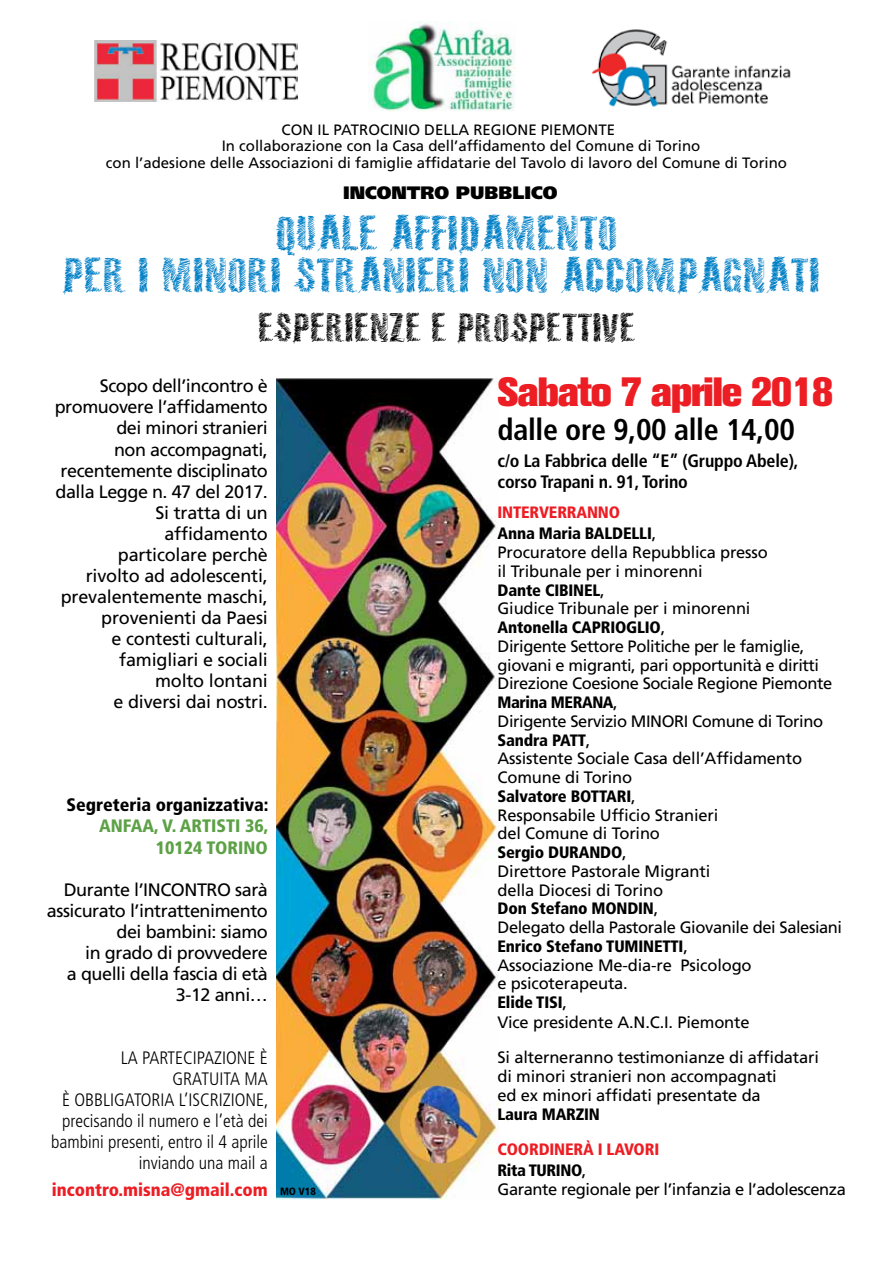
<style>
.page{position:relative;width:893px;height:1263px;background:#fff}
.page>*{position:absolute;margin:0;border:0;box-sizing:border-box;transform-origin:0 0}
.t1{font:43.5px/42px "VTKS36";color:#0080c6;text-align:center}
.t2{font:800 40.5px "Akzidenz Grotesk BE";letter-spacing:-.025em;color:#ed1d24}
.t3{font:36px "VTKS36";color:#000}
.t4{font:700 condensed 30px "Frutiger";letter-spacing:-.01em;color:#000}
.t5{font:18px/21px "Frutiger";letter-spacing:-.025em;color:#000;text-align:right}
.t6{font:300 condensed 18px/21px "Frutiger";color:#000;text-align:right}
.t7{font:700 condensed 18px/21px "Frutiger";letter-spacing:-.01em;color:#000}
.t8{font:900 condensed 18px/21.6px "Frutiger";color:#5da146;text-align:right}
.t9{font:900 condensed 18px "Frutiger";color:#ed1d24}
.t10{font:900 condensed 18px "Frutiger";color:#000}
.t11{font:900 18px "Frutiger";color:#000}
.t12{font:16.5px/18.8px "Frutiger";letter-spacing:-.01em;color:#000}
.t13{font:900 condensed 16.5px/21px "Frutiger";letter-spacing:-.01em;color:#000}
.t14{font:900 condensed 16.5px "Frutiger";letter-spacing:-.01em;color:#ed1d24}
.t15{font:15px "Frutiger";color:#000}
.s1{font-size:10.5px;color:#000}
.s2{color:#ed1d24}
.s3{font-weight:400;font-stretch:normal}
.s4{font-weight:900;font-stretch:condensed}
</style>
<div class="page">
<img style="left:276px;top:378px;width:223px;height:821px">
<img style="left:369px;top:22px;width:147px;height:89px">
<img style="left:400px;top:1085px;width:81px;height:78px">
<img style="left:592px;top:29px;width:199px;height:78px">
<img style="left:95px;top:40px;width:203px;height:62px">
<p class="t15" style="left:282px;top:121px;width:335px">Con il Patrocinio della Regione Piemonte</p>
<p class="t15" style="left:222px;top:137px;width:480px">I n collaborazione con la Casa dell’affidamento del Comune di Torino</p>
<p class="t15" style="left:106px;top:154px;width:683px">con l’adesione delle associazioni di famiglie affidatarie del Tavolo di lavoro del Comune di Torino</p>
<p class="t11" style="left:343px;top:182px;width:216px">INCONTRO PUBBLICO</p>
<h1 class="t1" style="left:62px;top:214px;width:759px">QUALE AFFIDAMENTO<br>PER I MINORI STRANIERI NON ACCOMPAGNATI</h1>
<h3 class="t3" style="left:258px;top:311px;width:379px">ESPERIENZE E PROSPETTIVE</h3>
<p class="t5" style="left:55px;top:376px;width:215px">Scopo dell’incontro è promuovere l’affidamento dei minori stranieri<br>non accompagnati, recentemente disciplinato dalla Legge n. 47 del 2017.<br>Si tratta di un affidamento<br>particolare perchè<br>rivolto ad adolescenti, prevalentemente maschi, provenienti da paesi<br>e contesti culturali, famigliari e sociali<br>molto lontani<br>e diversi dai nostri.</p>
<p class="t10" style="left:67px;top:794px;width:203px">Segreteria organizzativa:</p>
<p class="t8" style="left:99px;top:815px;width:171px">ANFAA, V. ARTISTI 36,<br>10124 TORINO</p>
<p class="t5" style="left:64px;top:879px;width:120px">Durante l’INCONTRO</p>
<p class="t5" style="left:47px;top:879px;width:222px">sarà<br>assicurato l’intrattenimento dei bambini: siamo<br>in grado di provvedere<br>a quelli della fascia di età<br>3-12 anni…</p>
<p class="t6" style="left:51px;top:1047px;width:219px">La partecipazione è gratuita ma<br>è obbligatoria l’iscrizione, precisando il numero e l’età dei bambini presenti, entro il 4 aprile inviando una mail a</p>
<p class="t9" style="left:52px;top:1179px;width:266px">incontro.misna@gmail.com <span class="s1">mo v18</span></p>
<h2 class="t2" style="left:497px;top:368px;width:337px">Sabato 7 aprile 2018</h2>
<h3 class="t4" style="left:497px;top:411px;width:299px">dalle ore 9,00 alle 14,00</h3>
<p class="t7" style="left:497px;top:450px;width:302px">c/o La Fabbrica delle “E” (Gruppo Abele), corso Trapani n. 91, Torino</p>
<p class="t13" style="left:497px;top:502px;width:160px"><span class="s2">Interverranno<br></span>Anna Maria Baldelli<span class="s3">,</span></p>
<p class="t12" style="left:497px;top:543px;width:272px">Procuratore della Repubblica presso il Tribunale per i minorenni</p>
<p class="t13" style="left:497px;top:579px;width:65px">Dante Cibin</p>
<p class="t12" style="left:497px;top:580px;width:336px;text-indent:87px"><span class="s4">el</span>,<br>Giudice Tribunale per i minorenni<br><span class="s4">Antonella Caprioglio</span>,<br>Dirigente Settore Politiche per le famiglie, giovani e migranti, pari opportunità e diritti Direzione Coesione Sociale Regione Piemonte</p>
<p class="t13" style="left:497px;top:692px;width:87px">Marina Merana</p>
<p class="t12" style="left:497px;top:693px;width:327px;text-indent:116px">,<br>Dirigente Servizio M inori Comune di Torino<br><span class="s4">Sandra patt</span>,<br>Assistente Sociale Casa dell’Affidamento<br>Comune di Torino</p>
<p class="t13" style="left:497px;top:786px;width:92px">Salvatore Bottari</p>
<p class="t12" style="left:497px;top:787px;width:222px;text-indent:134px">,<br>Responsabile Ufficio Stranieri del Comune di Torino</p>
<p class="t13" style="left:497px;top:842px;width:83px">Sergio Duran</p>
<p class="t12" style="left:497px;top:843px;width:214px;text-indent:103px"><span class="s4">do</span>,<br>Direttore Pastorale M igranti della Diocesi di Torino</p>
<p class="t13" style="left:497px;top:898px;width:107px">Don Stefano Mon</p>
<p class="t12" style="left:497px;top:899px;width:346px;text-indent:130px"><span class="s4">din</span>,<br>Delegato della Pastorale Giovanile dei Salesiani<br><span class="s4">Enrico Stefano Tumin etti</span>,<br>Associazione Me-dia-re Psicologo<br>e psicoterapeuta.<br><span class="s4">Elide Tisi</span>,<br>Vice presidente A.N .C.I . Piemonte</p>
<p class="t12" style="left:497px;top:1048px;width:323px">Si alterneranno testimonianze di affidatari di minori stranieri non accompagnati<br>ed ex minori affidati presentate da</p>
<p class="t13" style="left:497px;top:1104px;width:57px">Laura Mar</p>
<p class="t13" style="left:576px;top:1104px;width:17px">zin</p>
<p class="t14" style="left:497px;top:1140px;width:21px">Coor</p>
<p class="t14" style="left:539px;top:1140px;width:86px">dinerà i lavori</p>
<p class="t13" style="left:497px;top:1160px;width:59px">Rita Turino</p>
<p class="t12" style="left:497px;top:1161px;width:350px;text-indent:84px">,<br>Garante regionale per l’infanzia e l’adolescenza</p>
</div>
